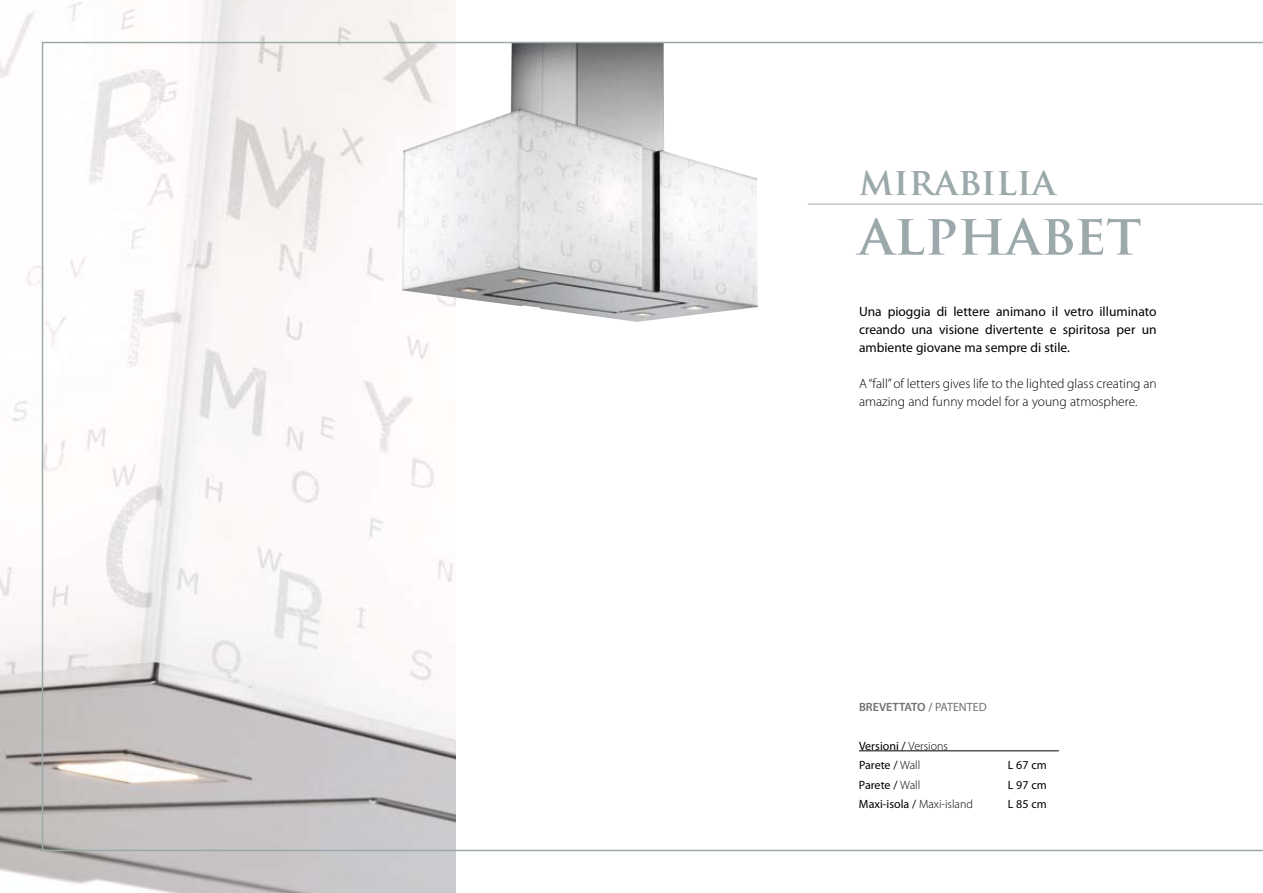
<style>
.page{position:relative;width:1263px;height:893px;background:#fff}
.page>*{position:absolute;margin:0;border:0;box-sizing:border-box;transform-origin:0 0}
.t1{font:700 55.5px "Trajan Pro";color:#9ca9ab}
.t2{font:700 37.5px "Trajan Pro";color:#9ca9ab}
.t3{font:13.5px/18px "Myriad Pro";color:#000;text-align:justify}
.t4{font:300 13.5px/18px "Myriad Pro";color:#000}
.t5{font:12px/19.5px "Myriad Pro";color:#000}
.t6{font:600 12px "Myriad Pro";color:#707173}
.s1{font-weight:400}
.s2{font-weight:300}
</style>
<div class="page">
<img style="left:0;top:0;width:455px;height:893px">
<img style="left:401px;top:45px;width:357px;height:277px">
<hr style="left:808px;top:204px;width:455px;height:1px;background:#9ca9ab">
<hr style="left:859px;top:750px;width:200px;height:1px;background:#000">
<h2 class="t2" style="left:859px;top:158px;width:198px">MIRABILIA</h2>
<h1 class="t1" style="left:859px;top:200px;width:284px">ALPHABET</h1>
<p class="t3" style="left:859px;top:303px;width:299px">Una pioggia di lettere animano il vetro illuminato creando una visione divertente e spiritosa per un ambiente giovane ma sempre di stile.</p>
<p class="t4" style="left:859px;top:375px;width:299px">A “fall” of letters gives life to the lighted glass creating an amazing and funny model for a young atmosphere.</p>
<p class="t6" style="left:859px;top:700px;width:129px">BREVETTATO / <span class="s1">PATENTED</span></p>
<p class="t5" style="left:859px;top:736px;width:90px">Versioni / <span class="s2">Versions<br></span>Parete / <span class="s2">Wall</span></p>
<p class="t5" style="left:1008px;top:756px;width:40px">L 67 cm</p>
<p class="t5" style="left:859px;top:775px;width:63px">Parete / <span class="s2">Wall</span></p>
<p class="t5" style="left:1008px;top:775px;width:40px">L 97 cm</p>
<p class="t5" style="left:859px;top:795px;width:116px">Maxi-isola / <span class="s2">Maxi-island</span></p>
<p class="t5" style="left:1008px;top:795px;width:40px">L 85 cm</p>
</div>
